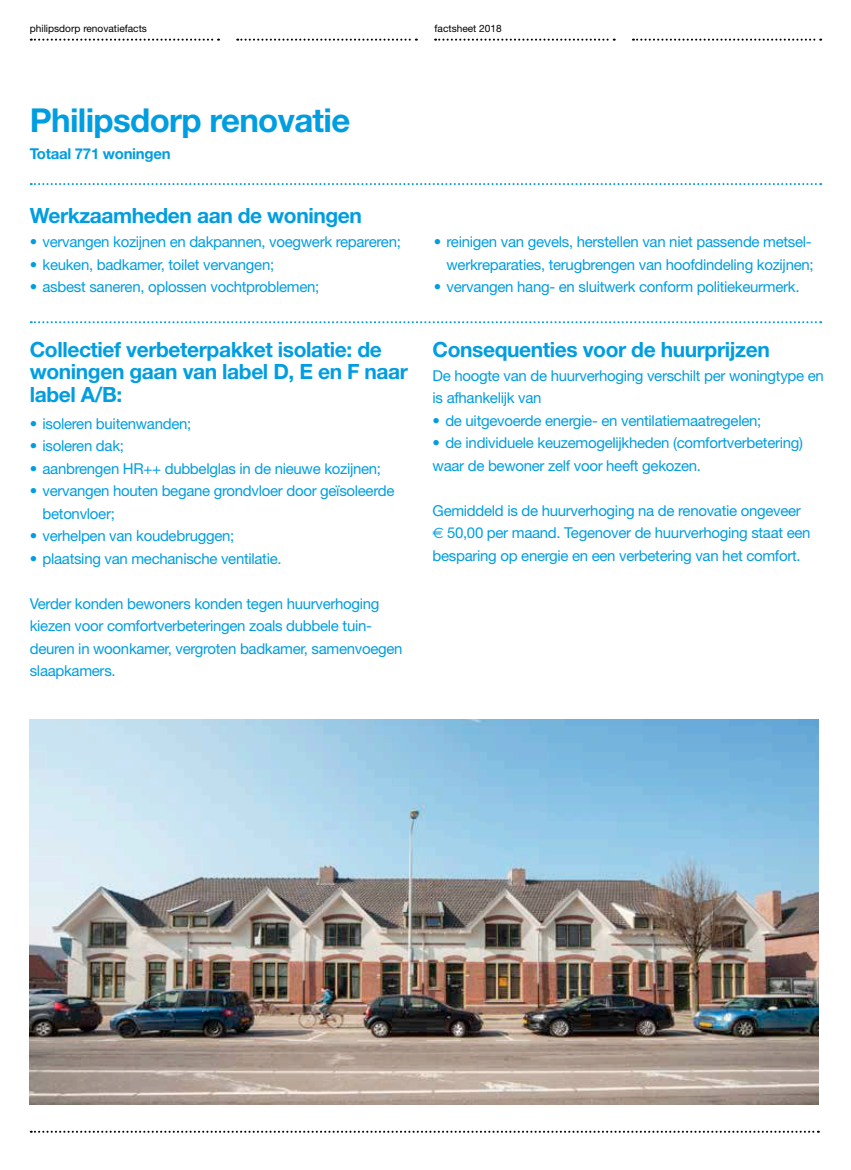
<style>
.page{position:relative;width:851px;height:1170px;background:#fff}
.page>*{position:absolute;margin:0;border:0;box-sizing:border-box;transform-origin:0 0}
.t1{font:700 33px "Helvetica Neue";letter-spacing:-.02em;color:#009ee1}
.t2{font:700 21px/22.5px "Helvetica Neue";letter-spacing:-.02em;color:#009ee1}
.t3{font:15px/22.5px "Helvetica Neue";letter-spacing:-.02em;color:#009ee1}
.t4{font:700 15px "Helvetica Neue";letter-spacing:-.02em;color:#009ee1}
.t5{font:10.2px "Helvetica Neue";color:#000}
.s1{font-family:"Euro Sans"}
</style>
<div class="page">
<img style="left:30px;top:719px;width:788px;height:385px">
<svg style="left:31px;top:39px;width:188px;height:2px"></svg>
<svg style="left:31px;top:1130px;width:787px;height:2px"></svg>
<svg style="left:237px;top:39px;width:180px;height:2px"></svg>
<svg style="left:435px;top:39px;width:179px;height:2px"></svg>
<svg style="left:633px;top:39px;width:188px;height:2px"></svg>
<svg style="left:31px;top:183px;width:790px;height:2px"></svg>
<svg style="left:31px;top:321px;width:790px;height:2px"></svg>
<p class="t5" style="left:30px;top:22px;width:119px">philipsdorp renovatiefacts</p>
<p class="t5" style="left:434px;top:22px;width:69px">factsheet 2018</p>
<h1 class="t1" style="left:30px;top:100px;width:322px">Philipsdorp renovatie</h1>
<p class="t4" style="left:30px;top:144px;width:142px">Totaal 771 woningen</p>
<h2 class="t2" style="left:30px;top:204px;width:333px">Werkzaamheden aan de woningen</h2>
<p class="t3" style="left:30px;top:230px;width:372px">• vervangen kozijnen en dakpannen, voegwerk repareren;</p>
<p class="t3" style="left:30px;top:253px;width:246px">• keuken, badkamer, toilet vervangen;</p>
<p class="t3" style="left:30px;top:275px;width:291px">• asbest saneren, oplossen vochtproblemen;</p>
<p class="t3" style="left:433px;top:230px;width:381px;text-align:right">• reinigen van gevels, herstellen van niet passende metsel&shy;werkreparaties, terugbrengen van hoofdindeling kozijnen;</p>
<p class="t3" style="left:433px;top:275px;width:367px">• vervangen hang- en sluitwerk conform politiekeurmerk.</p>
<h2 class="t2" style="left:30px;top:337px;width:380px">Collectief verbeterpakket isolatie: de woningen gaan van label D, E en F naar label A/B:</h2>
<h2 class="t2" style="left:432px;top:337px;width:339px">Consequenties voor de huurprijzen</h2>
<p class="t3" style="left:432px;top:364px;width:393px">De hoogte van de huurverhoging verschilt per woningtype en is afhankelijk van</p>
<p class="t3" style="left:432px;top:409px;width:330px">• de uitgevoerde energie- en ventilatiemaatregelen;</p>
<p class="t3" style="left:432px;top:431px;width:372px">• de individuele keuzemogelijkheden (comfortverbetering) waar de bewoner zelf voor heeft gekozen.</p>
<p class="t3" style="left:432px;top:499px;width:379px">Gemiddeld is de huurverhoging na de renovatie ongeveer <span class="s1">€</span> 50,00 per maand. Tegenover de huurverhoging staat een besparing op energie en een verbetering van het comfort.</p>
<p class="t3" style="left:30px;top:411px;width:163px">• isoleren buitenwanden;</p>
<p class="t3" style="left:30px;top:434px;width:96px">• isoleren dak;</p>
<p class="t3" style="left:30px;top:456px;width:353px">• aanbrengen HR++ dubbelglas in de nieuwe kozijnen;</p>
<p class="t3" style="left:43px;top:479px;width:353px;text-indent:-13px">• vervangen houten begane grondvloer door geïsoleerde betonvloer;</p>
<p class="t3" style="left:30px;top:524px;width:206px">• verhelpen van koudebruggen;</p>
<p class="t3" style="left:30px;top:546px;width:253px">• plaatsing van mechanische ventilatie.</p>
<p class="t3" style="left:30px;top:591px;width:374px">Verder konden bewoners konden tegen huurverhoging kiezen voor comfortverbeteringen zoals dubbele tuin&shy;deuren in woonkamer, vergroten badkamer, samenvoegen slaapkamers.</p>
</div>
